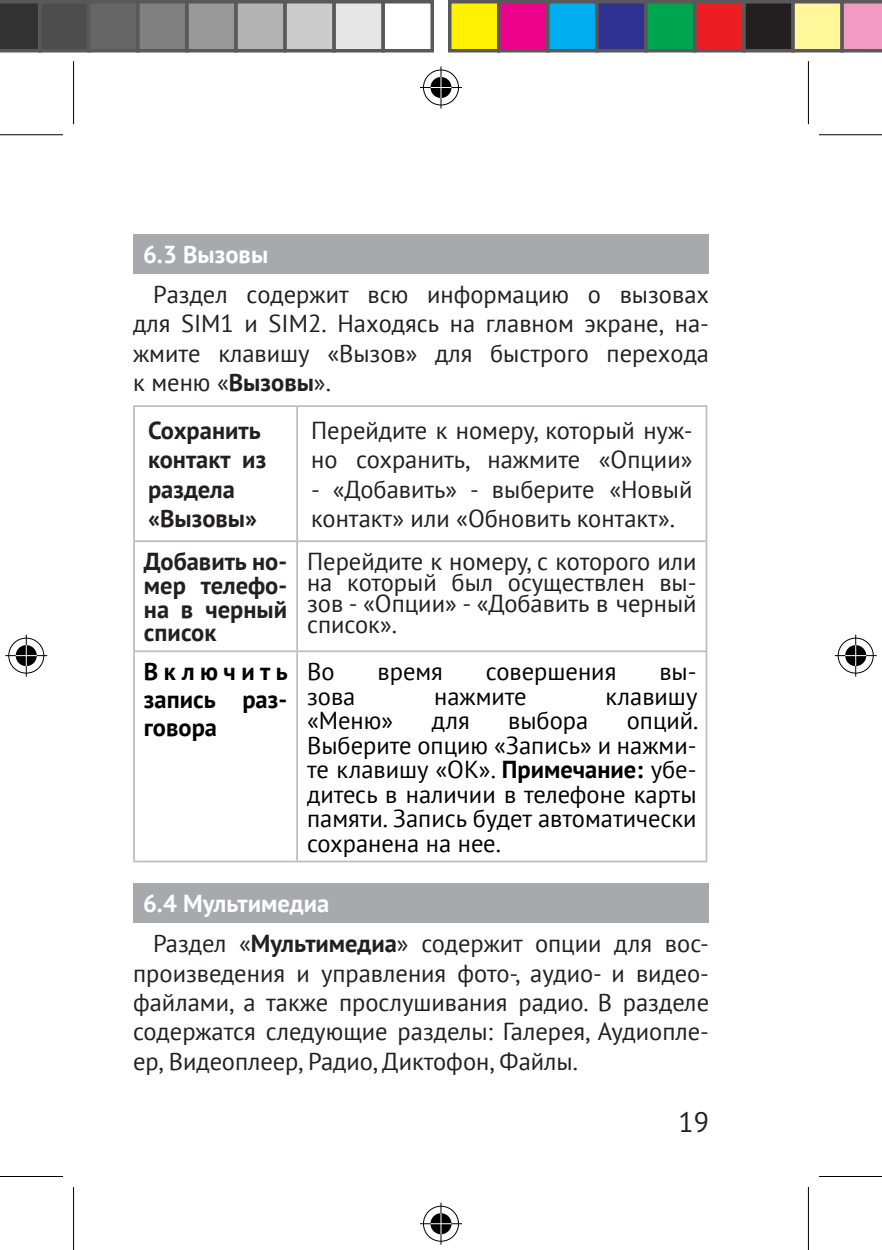
<style>
.page{position:relative;width:882px;height:1250px;background:#fff}
.page>*{position:absolute;margin:0;border:0;box-sizing:border-box;transform-origin:0 0}
.t1{font:28px "PT Sans";color:#231f20}
.t2{font:24.5px/29.4px "PT Sans";color:#231f20;text-align:justify}
.t3{font:24.5px/24.5px "PT Sans";color:#000001;text-align:justify}
.t4{font:700 24.5px/29.4px "PT Sans";color:#231f20}
.t5{font:700 24.5px/28px "PT Sans";color:#000001;text-align:justify}
.t6{font:700 24.5px "PT Sans";color:#fff}
.s1{font-weight:700}
.s2{font-weight:700;color:#fff}
</style>
<div class="page">
<div style="left:133px;top:234px;width:575px;height:40px;background:#a8a9ad"></div>
<hr style="left:133px;top:405px;width:164px;height:2px;background:#bcbdc0">
<hr style="left:133px;top:407px;width:2px;height:133px;background:#bcbdc0">
<hr style="left:297px;top:405px;width:410px;height:2px;background:#bcbdc0">
<hr style="left:296px;top:407px;width:2px;height:133px;background:#bcbdc0">
<hr style="left:705px;top:407px;width:2px;height:133px;background:#bcbdc0">
<hr style="left:133px;top:540px;width:164px;height:2px;background:#bcbdc0">
<hr style="left:133px;top:542px;width:2px;height:108px;background:#bcbdc0">
<hr style="left:297px;top:540px;width:410px;height:2px;background:#bcbdc0">
<hr style="left:296px;top:542px;width:2px;height:108px;background:#bcbdc0">
<hr style="left:705px;top:542px;width:2px;height:108px;background:#bcbdc0">
<hr style="left:133px;top:650px;width:164px;height:2px;background:#bcbdc0">
<hr style="left:133px;top:652px;width:2px;height:209px;background:#bcbdc0">
<hr style="left:297px;top:650px;width:410px;height:2px;background:#bcbdc0">
<hr style="left:296px;top:652px;width:2px;height:209px;background:#bcbdc0">
<hr style="left:705px;top:652px;width:2px;height:209px;background:#bcbdc0">
<hr style="left:133px;top:861px;width:164px;height:1px;background:#bcbdc0">
<hr style="left:297px;top:861px;width:410px;height:1px;background:#bcbdc0">
<div style="left:133px;top:883px;width:575px;height:40px;background:#a8a9ad"></div>
<svg style="left:0;top:135px;width:63px;height:1px"></svg>
<svg style="left:819px;top:135px;width:62px;height:1px"></svg>
<div style="left:71px;top:61px;width:5px;height:63px;background:#f6f6f6"></div>
<div style="left:71px;top:1187px;width:5px;height:63px;background:#f6f6f6"></div>
<svg style="left:808px;top:61px;width:1px;height:63px"></svg>
<svg style="left:808px;top:1187px;width:1px;height:63px"></svg>
<hr style="left:0;top:134px;width:63px;height:1px;background:#000">
<hr style="left:818px;top:134px;width:63px;height:1px;background:#000">
<hr style="left:0;top:1176px;width:63px;height:1px;background:#000">
<hr style="left:818px;top:1176px;width:63px;height:1px;background:#000">
<hr style="left:73px;top:61px;width:1px;height:63px;background:#000">
<hr style="left:73px;top:1187px;width:1px;height:63px;background:#000">
<hr style="left:807px;top:61px;width:1px;height:63px;background:#000">
<hr style="left:807px;top:1187px;width:1px;height:63px;background:#000">
<div style="left:421px;top:68px;width:39px;height:39px;border:4px solid #fff;border-radius:50%"></div>
<div style="left:420px;top:85px;width:42px;height:5px;background:#fff"></div>
<svg style="left:438px;top:67px;width:5px;height:42px"></svg>
<div style="left:428px;top:75px;width:25px;height:25px;border:4px solid #fff;border-radius:50%"></div>
<div style="left:423px;top:70px;width:36px;height:35px;border:1px solid #000;border-radius:50%"></div>
<hr style="left:420px;top:87px;width:42px;height:1px;background:#000">
<hr style="left:440px;top:67px;width:1px;height:42px;background:#000">
<svg style="left:430px;top:77px;width:21px;height:21px"></svg>
<div style="left:421px;top:1204px;width:39px;height:39px;border:4px solid #fff;border-radius:50%"></div>
<svg style="left:420px;top:1222px;width:42px;height:4px"></svg>
<svg style="left:438px;top:1203px;width:5px;height:42px"></svg>
<div style="left:428px;top:1211px;width:25px;height:25px;border:4px solid #fff;border-radius:50%"></div>
<div style="left:423px;top:1206px;width:36px;height:36px;border:1px solid #000;border-radius:50%"></div>
<hr style="left:420px;top:1223px;width:42px;height:1px;background:#000">
<hr style="left:440px;top:1203px;width:1px;height:42px;background:#000">
<svg style="left:430px;top:1213px;width:21px;height:21px"></svg>
<div style="left:7px;top:636px;width:39px;height:39px;border:4px solid #fff;border-radius:50%"></div>
<svg style="left:5px;top:653px;width:42px;height:5px"></svg>
<svg style="left:24px;top:635px;width:4px;height:42px"></svg>
<div style="left:14px;top:643px;width:25px;height:25px;border:4px solid #fff;border-radius:50%"></div>
<div style="left:8px;top:638px;width:36px;height:36px;border:1px solid #000;border-radius:50%"></div>
<hr style="left:5px;top:655px;width:42px;height:1px;background:#000">
<hr style="left:26px;top:635px;width:1px;height:42px;background:#000">
<svg style="left:16px;top:645px;width:21px;height:21px"></svg>
<div style="left:835px;top:636px;width:40px;height:39px;border:4px solid #fff;border-radius:50%"></div>
<svg style="left:835px;top:653px;width:41px;height:5px"></svg>
<svg style="left:853px;top:635px;width:4px;height:42px"></svg>
<div style="left:842px;top:643px;width:26px;height:25px;border:4px solid #fff;border-radius:50%"></div>
<div style="left:837px;top:638px;width:36px;height:36px;border:1px solid #000;border-radius:50%"></div>
<hr style="left:834px;top:655px;width:42px;height:1px;background:#000">
<hr style="left:854px;top:635px;width:2px;height:42px;background:#000">
<svg style="left:844px;top:645px;width:21px;height:21px"></svg>
<svg style="left:844px;top:655px;width:21px;height:1px"></svg>
<hr style="left:854px;top:645px;width:2px;height:21px;background:#fff">
<svg style="left:0;top:0;width:38px;height:53px;background:#393939"></svg>
<div style="left:40px;top:2px;width:49px;height:49px;background:#4d4d4d"></div>
<div style="left:38px;top:0;width:53px;height:53px;border:4px solid #595959"></div>
<div style="left:89px;top:2px;width:49px;height:49px;background:#666"></div>
<div style="left:87px;top:0;width:53px;height:53px;border:4px solid #595959"></div>
<div style="left:138px;top:2px;width:49px;height:49px;background:#808080"></div>
<div style="left:136px;top:0;width:53px;height:53px;border:4px solid #595959"></div>
<div style="left:187px;top:2px;width:49px;height:49px;background:#999"></div>
<div style="left:185px;top:0;width:53px;height:53px;border:4px solid #595959"></div>
<div style="left:236px;top:2px;width:49px;height:49px;background:#b3b3b3"></div>
<div style="left:234px;top:0;width:53px;height:53px;border:4px solid #595959"></div>
<div style="left:285px;top:2px;width:49px;height:49px;background:#ccc"></div>
<div style="left:283px;top:0;width:53px;height:53px;border:4px solid #595959"></div>
<div style="left:334px;top:2px;width:49px;height:49px;background:#e6e6e6"></div>
<div style="left:332px;top:0;width:53px;height:53px;border:4px solid #595959"></div>
<div style="left:381px;top:0;width:53px;height:53px;border:4px solid #595959"></div>
<div style="left:449px;top:2px;width:49px;height:49px;background:#fff101"></div>
<div style="left:448px;top:0;width:52px;height:53px;border:4px solid #595959"></div>
<div style="left:498px;top:2px;width:49px;height:49px;background:#ed028c"></div>
<div style="left:497px;top:0;width:52px;height:53px;border:4px solid #595959"></div>
<div style="left:547px;top:2px;width:49px;height:49px;background:#00aeef"></div>
<div style="left:546px;top:0;width:52px;height:53px;border:4px solid #595959"></div>
<div style="left:596px;top:2px;width:49px;height:49px;background:#2e3092"></div>
<div style="left:595px;top:0;width:52px;height:53px;border:4px solid #595959"></div>
<div style="left:645px;top:2px;width:49px;height:49px;background:#00a54f"></div>
<div style="left:644px;top:0;width:52px;height:53px;border:4px solid #595959"></div>
<div style="left:694px;top:2px;width:49px;height:49px;background:#ee1d23"></div>
<div style="left:693px;top:0;width:52px;height:53px;border:4px solid #595959"></div>
<div style="left:743px;top:2px;width:49px;height:49px;background:#231f20"></div>
<div style="left:742px;top:0;width:52px;height:53px;border:4px solid #595959"></div>
<div style="left:792px;top:2px;width:49px;height:49px;background:#fff79a"></div>
<div style="left:791px;top:0;width:52px;height:53px;border:4px solid #595959"></div>
<svg style="left:840px;top:0;width:41px;height:53px;background:#d38cac"></svg>
<p class="t6" style="left:143px;top:238px;width:127px">6.3 Вызовы</p>
<p class="t2" style="left:133px;top:279px;width:577px;text-indent:20px">Раздел содержит всю информацию о вызовах для SIM1 и SIM2. Находясь на главном экране, на&shy;жмите клавишу «Вызов» для быстрого перехода к меню «<span class="s1">Вызовы</span>».</p>
<p class="t4" style="left:148px;top:415px;width:120px">Сохранить контакт из раздела «Вызовы»</p>
<p class="t2" style="left:311px;top:415px;width:382px">Перейдите к номеру, который нуж&shy;но сохранить, нажмите «Опции»</p>
<p class="t2" style="left:311px;top:474px;width:382px">- «Добавить» - выберите «Новый контакт» или «Обновить контакт».</p>
<p class="t4" style="left:144px;top:549px;width:145px;line-height:23.8px;text-align:justify">Добавить но&shy;мер телефо&shy;на в черный список</p>
<p class="t2" style="left:307px;top:550px;width:391px;line-height:21px">Перейдите к номеру, с которого или на который был осуществлен вы&shy;зов - «Опции» - «Добавить в черный список».</p>
<p class="t5" style="left:144px;top:657px;width:145px">Включить запись раз&shy;говора</p>
<p class="t3" style="left:307px;top:659px;width:29px">Во</p>
<p class="t3" style="left:377px;top:659px;width:67px">время</p>
<p class="t3" style="left:485px;top:659px;width:132px">совершения</p>
<p class="t3" style="left:659px;top:659px;width:39px">вы-</p>
<p class="t3" style="left:307px;top:683px;width:50px">зова</p>
<p class="t3" style="left:434px;top:683px;width:94px">нажмите</p>
<p class="t3" style="left:605px;top:683px;width:93px">клавишу</p>
<p class="t3" style="left:307px;top:708px;width:88px">«Меню»</p>
<p class="t3" style="left:431px;top:708px;width:39px">для</p>
<p class="t3" style="left:508px;top:708px;width:82px">выбора</p>
<p class="t3" style="left:307px;top:708px;width:393px;text-indent:319px">опций.<br>Выберите опцию «Запись» и нажми&shy;те клавишу «ОК». <span class="s1">Примечание:</span> убе&shy;дитесь в наличии в телефоне карты памяти. Запись будет автоматически сохранена на нее.</p>
<p class="t2" style="left:153px;top:883px;width:557px;line-height:39.9px;text-indent:-10px"><span class="s2">6.4 Мультимедиа<br></span>Раздел «<span class="s1">Мультимедиа</span>» содержит опции для вос-</p>
<p class="t2" style="left:133px;top:958px;width:577px">произведения и управления фото-, аудио- и видео&shy;файлами, а также прослушивания радио. В разделе содержатся следующие разделы: Галерея, Аудиопле&shy;ер, Видеоплеер, Радио, Диктофон, Файлы.</p>
<p class="t1" style="left:678px;top:1104px;width:32px">19</p>
</div>
